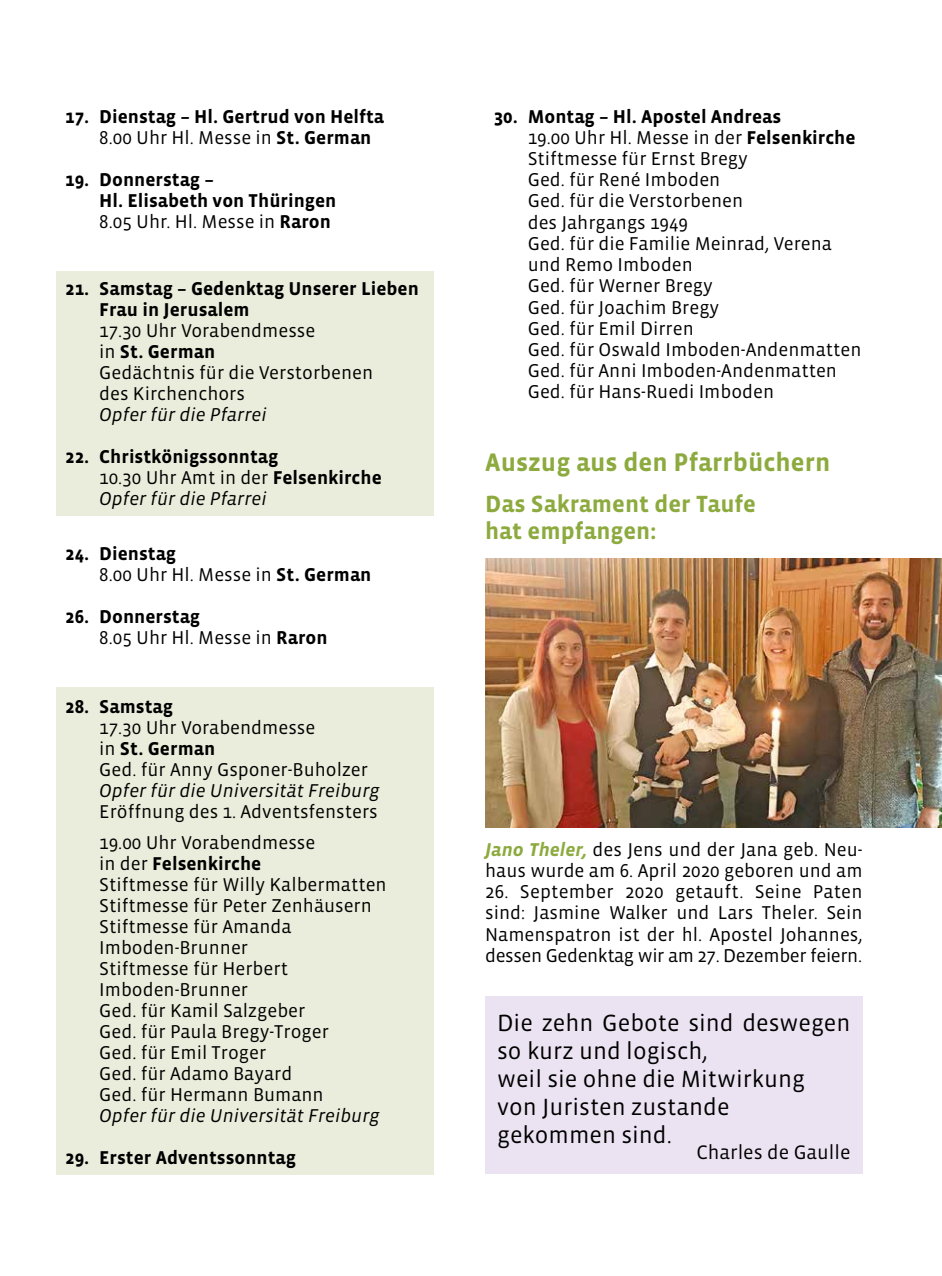
<style>
.page{position:relative;width:942px;height:1276px;background:#fff}
.page>*{position:absolute;margin:0;border:0;box-sizing:border-box;transform-origin:0 0}
.t1{font:700 26px "Vista Sans";color:#8daa3f}
.t2{font:24px/28px "Vista Sans";color:#000}
.t3{font:700 24px/26.2px "Vista Sans";color:#8daa3f}
.t4{font:20px "Vista Sans";color:#000}
.t5{font:19px/21.2px "Vista Sans";color:#000}
.t6{font:700 19px/21px "Vista Sans";color:#000}
.t7{font:italic 19px "Vista Sans";color:#000}
.s1{font-weight:400}
.s2{font-weight:700}
.s3{font-weight:400;font-style:italic}
.s4{font-weight:700;font-style:italic;color:#8daa3f}
</style>
<div class="page">
<div style="left:57px;top:687px;width:377px;height:487px;background:#eaeddb"></div>
<div style="left:57px;top:270px;width:377px;height:245px;background:#eaeddb"></div>
<img style="left:485px;top:558px;width:456px;height:269px">
<div style="left:485px;top:996px;width:377px;height:178px;background:#ebe3f2"></div>
<p class="t6" style="left:99px;top:106px;width:286px;text-indent:-34px">17. Dienstag – Hl. Gertrud von Helfta<br><span class="s1">8.00 Uhr Hl. Messe in</span> St. German</p>
<p class="t6" style="left:99px;top:169px;width:238px;text-indent:-34px">19. Donnerstag –<br>Hl. Elisabeth von Thüringen<br><span class="s1">8.05 Uhr. Hl. Messe in</span> Raron</p>
<p class="t6" style="left:99px;top:279px;width:321px;text-indent:-34px">21. Samstag – Gedenktag Unserer Lieben<br>Frau in Jerusalem</p>
<p class="t5" style="left:99px;top:321px;width:275px">17.30 Uhr Vorabendmesse<br>in <span class="s2">St. German<br></span>Gedächtnis für die Verstorbenen des Kirchenchors</p>
<p class="t7" style="left:99px;top:405px;width:169px">Opfer für die Pfarrei</p>
<p class="t6" style="left:99px;top:447px;width:284px;text-indent:-34px">22. Christkönigssonntag<br><span class="s1">10.30 Uhr Amt in der</span> Felsenkirche<br><span class="s3">Opfer für die Pfarrei</span></p>
<p class="t6" style="left:99px;top:543px;width:273px;text-indent:-34px">24. Dienstag<br><span class="s1">8.00 Uhr Hl. Messe in</span> St. German</p>
<p class="t6" style="left:99px;top:607px;width:230px;text-indent:-34px">26. Donnerstag<br><span class="s1">8.05 Uhr Hl. Messe in</span> Raron</p>
<p class="t6" style="left:65px;top:696px;width:109px">28. Samstag</p>
<p class="t5" style="left:99px;top:717px;width:270px">17.30 Uhr Vorabendmesse<br>in <span class="s2">St. German<br></span>Ged. für Anny Gsponer-Buholzer</p>
<p class="t7" style="left:99px;top:780px;width:282px">Opfer für die Universität Freiburg</p>
<p class="t5" style="left:99px;top:796px;width:280px;line-height:31px">Eröffnung des 1. Adventsfensters<br>19.00 Uhr Vorabendmesse</p>
<p class="t5" style="left:99px;top:853px;width:289px">in der <span class="s2">Felsenkirche<br></span>Stiftmesse für Willy Kalbermatten<br>Stiftmesse für Peter Zenhäusern<br>Stiftmesse für Amanda<br>Imboden-Brunner<br>Stiftmesse für Herbert<br>Imboden-Brunner<br>Ged. für Kamil Salzgeber<br>Ged. für Paula Bregy-Troger<br>Ged. für Emil Troger<br>Ged. für Adamo Bayard<br>Ged. für Hermann Bumann</p>
<p class="t7" style="left:99px;top:1105px;width:282px">Opfer für die Universität Freiburg</p>
<p class="t6" style="left:65px;top:1147px;width:232px">29. Erster Adventssonntag</p>
<p class="t5" style="left:527px;top:106px;width:335px;text-indent:-34px"><span class="s2">30. Montag – Hl. Apostel Andreas<br></span>19.00 Uhr Hl. Messe in der <span class="s2">Felsenkirche<br></span>Stiftmesse für Ernst Bregy<br>Ged. für René Imboden<br>Ged. für die Verstorbenen<br>des Jahrgangs 1949<br>Ged. für die Familie Meinrad, Verena und Remo Imboden<br>Ged. für Werner Bregy<br>Ged. für Joachim Bregy<br>Ged. für Emil Dirren<br>Ged. für Oswald Imboden-Andenmatten<br>Ged. für Anni Imboden-Andenmatten<br>Ged. für Hans-Ruedi Imboden</p>
<h1 class="t1" style="left:485px;top:449px;width:346px">Auszug aus den Pfarrbüchern</h1>
<p class="t3" style="left:485px;top:492px;width:272px">Das Sakrament der Taufe hat empfangen:</p>
<p class="t5" style="left:485px;top:839px;width:379px"><span class="s4">Jano Theler,</span> des Jens und der Jana geb. Neu&shy;haus wurde am 6. April 2020 geboren und am</p>
<p class="t5" style="left:485px;top:881px;width:379px;text-align:justify">26. September 2020 getauft. Seine Paten sind: Jasmine Walker und Lars Theler. Sein Namenspatron ist der hl. Apostel Johannes, dessen Gedenktag wir am 27. Dezember feiern.</p>
<p class="t2" style="left:497px;top:1009px;width:355px">Die zehn Gebote sind deswegen so kurz und logisch,<br>weil sie ohne die Mitwirkung von Juristen zustande gekommen sind.</p>
<p class="t4" style="left:696px;top:1141px;width:156px">Charles de Gaulle</p>
</div>
